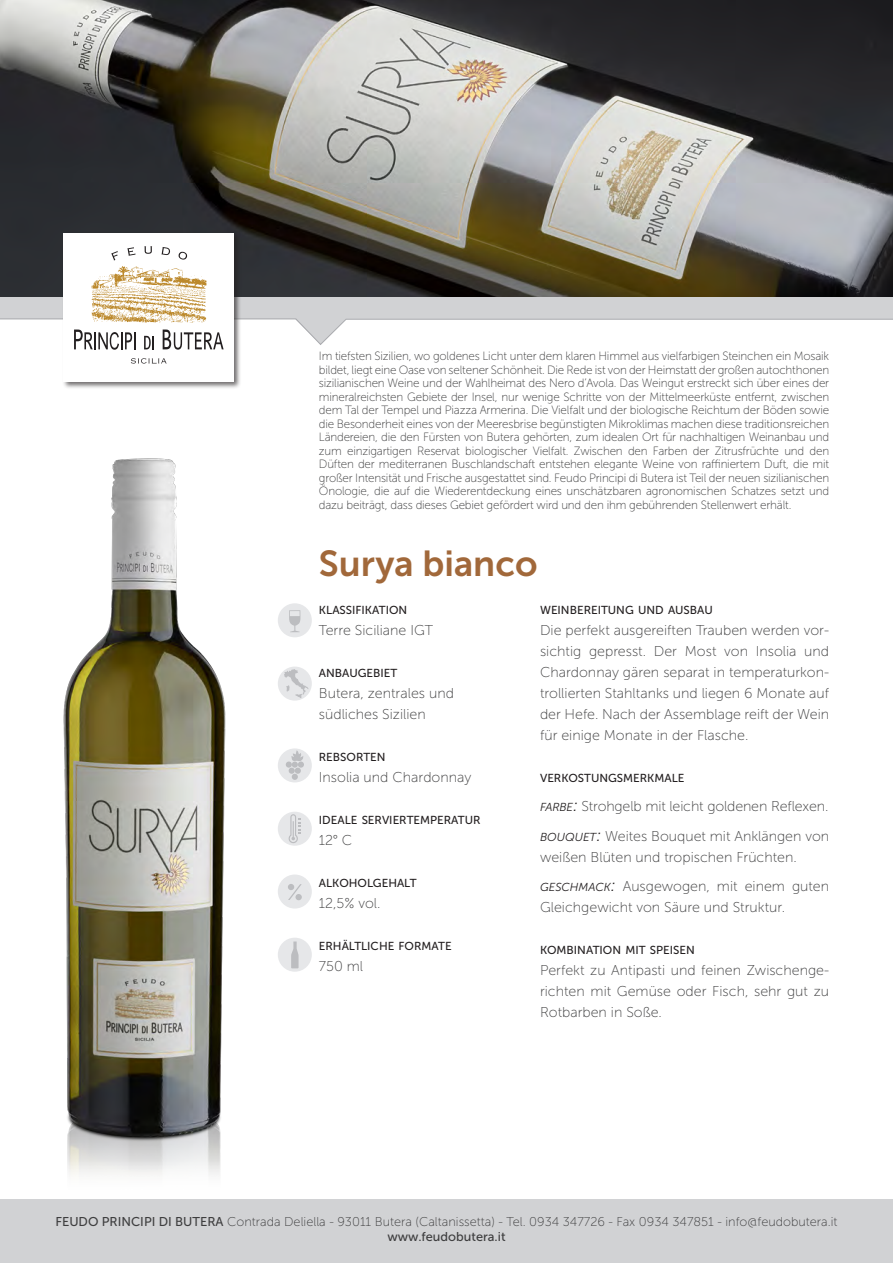
<style>
.page{position:relative;width:893px;height:1263px;background:#fff}
.page>*{position:absolute;margin:0;border:0;box-sizing:border-box;transform-origin:0 0}
.t1{font:36px "Museo Sans 700";color:#a1683a}
.t2{font:14.25px/21px "Museo Sans 100";color:#3e3e3f}
.t3{font:12.75px "Museo Sans 100";color:#3e3e3f}
.t4{font:12.75px "Museo Sans 500";color:#3e3e3f}
.t5{font:12px/13.5px "Museo Sans 100";letter-spacing:-.015em;color:#3e3e3f;text-align:justify}
.t6{font:11.55px "Museo Sans 500";color:#231f20}
.s1{font-family:"Museo Sans 300";font-style:italic;font-size:11.55px;color:#231f20}
.s2{font-family:"Museo Sans 300";font-style:italic;font-size:16.5px;color:#231f20}
.s3{font-family:"Museo Sans 500"}
</style>
<div class="page">
<div style="left:0;top:1199px;width:893px;height:64px;background:#d1d2d4"></div>
<img style="left:63px;top:458px;width:223px;height:717px">
<img style="left:0;top:0;width:893px;height:298px">
<div style="left:0;top:298px;width:893px;height:21px;background:#d1d2d4"></div>
<div style="left:62px;top:231px;width:179px;height:158px;background:#231f20;opacity:.65"></div>
<div style="left:64px;top:233px;width:170px;height:149px;background:#fff"></div>
<svg style="left:131px;top:358px;width:36px;height:6px"></svg>
<svg style="left:0;top:310px;width:893px;height:40px"></svg>
<svg style="left:127px;top:247px;width:7px;height:6px"></svg>
<svg style="left:144px;top:246px;width:8px;height:7px"></svg>
<svg style="left:161px;top:247px;width:9px;height:6px"></svg>
<img style="left:80px;top:253px;width:138px;height:82px">
<div style="left:278px;top:603px;width:34px;height:34px;background:#e6e7e9;border-radius:50%"></div>
<svg style="left:289px;top:610px;width:11px;height:22px"></svg>
<div style="left:278px;top:666px;width:34px;height:35px;background:#e6e7e9;border-radius:50%"></div>
<svg style="left:284px;top:669px;width:24px;height:29px"></svg>
<div style="left:278px;top:748px;width:34px;height:34px;background:#e6e7e9;border-radius:50%"></div>
<div style="left:286px;top:761px;width:6px;height:7px;background:#bcbdc0;border-radius:50%"></div>
<div style="left:292px;top:761px;width:6px;height:7px;background:#bcbdc0;border-radius:50%"></div>
<div style="left:298px;top:761px;width:6px;height:7px;background:#bcbdc0;border-radius:50%"></div>
<svg style="left:289px;top:768px;width:12px;height:12px"></svg>
<svg style="left:291px;top:750px;width:12px;height:11px"></svg>
<div style="left:278px;top:874px;width:34px;height:34px;background:#e6e7e9;border-radius:50%"></div>
<svg style="left:288px;top:884px;width:14px;height:16px"></svg>
<div style="left:278px;top:938px;width:34px;height:34px;background:#e6e7e9;border-radius:50%"></div>
<svg style="left:291px;top:941px;width:8px;height:27px"></svg>
<div style="left:278px;top:812px;width:34px;height:34px;background:#e6e7e9;border-radius:50%"></div>
<svg style="left:288px;top:814px;width:13px;height:29px"></svg>
<p class="t5" style="left:319px;top:349px;width:512px">Im tiefsten Sizilien, wo goldenes Licht unter dem klaren Himmel aus vielfarbigen Steinchen ein Mosaik bildet, liegt eine Oase von seltener Schönheit. Die Rede ist von der Heimstatt der großen autochthonen sizilianischen Weine und der Wahlheimat des Nero d’Avola. Das Weingut erstreckt sich über eines der mineralreichsten Gebiete der Insel, nur wenige Schritte von der Mittelmeerküste entfernt, zwischen dem Tal der Tempel und Piazza Armerina. Die Vielfalt und der biologische Reichtum der Böden sowie die Besonderheit eines von der Meeresbrise begünstigten Mikroklimas machen diese traditionsreichen Ländereien, die den Fürsten von Butera gehörten, zum idealen Ort für nachhaltigen Weinanbau und zum einzigartigen Reservat biologischer Vielfalt. Zwischen den Farben der Zitrusfrüchte und den Düften der mediterranen Buschlandschaft entstehen elegante Weine von raffiniertem Duft, die mit großer Intensität und Frische ausgestattet sind. Feudo Principi di Butera ist Teil der neuen sizilianischen Önologie, die auf die Wiederentdeckung eines unschätzbaren agronomischen Schatzes setzt und dazu beiträgt, dass dieses Gebiet gefördert wird und den ihm gebührenden Stellenwert erhält.</p>
<p class="t1" style="left:319px;top:543px;width:220px">Surya bianco</p>
<p class="t6" style="left:319px;top:603px;width:90px">KLASSIFIKATION</p>
<p class="t2" style="left:319px;top:620px;width:116px">Terre Siciliane IGT</p>
<p class="t6" style="left:319px;top:666px;width:80px">ANBAUGEBIET</p>
<p class="t2" style="left:319px;top:683px;width:137px">Butera, zentrales und südliches Sizilien</p>
<p class="t6" style="left:319px;top:750px;width:68px">REBSORTEN</p>
<p class="t2" style="left:319px;top:767px;width:154px">Insolia und Chardonnay</p>
<p class="t6" style="left:319px;top:813px;width:163px">IDEALE SERVIERTEMPERATUR</p>
<p class="t2" style="left:319px;top:830px;width:35px">12° C</p>
<p class="t6" style="left:319px;top:876px;width:99px">ALKOHOLGEHALT</p>
<p class="t2" style="left:319px;top:893px;width:63px">12,5% vol.</p>
<p class="t6" style="left:319px;top:939px;width:134px">ERHÄLTLICHE FORMATE</p>
<p class="t2" style="left:319px;top:956px;width:46px">750 ml</p>
<p class="t6" style="left:540px;top:603px;width:174px">WEINBEREITUNG UND AUSBAU</p>
<p class="t2" style="left:540px;top:620px;width:291px;text-align:justify">Die perfekt ausgereiften Trauben werden vor&shy;sichtig gepresst. Der Most von Insolia und Chardonnay gären separat in temperaturkon&shy;trollierten Stahltanks und liegen 6 Monate auf der Hefe. Nach der Assemblage reift der Wein für einige Monate in der Flasche.</p>
<p class="t6" style="left:540px;top:771px;width:146px">VERKOSTUNGSMERKMALE</p>
<p class="t2" style="left:540px;top:796px;width:290px"><span class="s1">FARBE</span><span class="s2">:</span> Strohgelb mit leicht goldenen Reflexen.</p>
<p class="t2" style="left:540px;top:826px;width:291px"><span class="s1">BOUQUET</span><span class="s2">:</span> Weites Bouquet mit Anklängen von weißen Blüten und tropischen Früchten.</p>
<p class="t2" style="left:540px;top:876px;width:291px"><span class="s1">GESCHMACK</span><span class="s2">:</span> Ausgewogen, mit einem guten<br>Gleichgewicht von Säure und Struktur.</p>
<p class="t6" style="left:540px;top:944px;width:156px">KOMBINATION MIT SPEISEN</p>
<p class="t2" style="left:540px;top:960px;width:291px;text-align:justify">Perfekt zu Antipasti und feinen Zwischenge&shy;richten mit Gemüse oder Fisch, sehr gut zu Rotbarben in Soße.</p>
<p class="t3" style="left:55px;top:1214px;width:784px"><span class="s3">FEUDO PRINCIPI DI BUTERA</span> Contrada Deliella - 93011 Butera (Caltanissetta) - Tel. 0934 347726 - Fax 0934 347851 - info@feudobutera.it</p>
<p class="t4" style="left:387px;top:1230px;width:120px">www.feudobutera.it</p>
</div>
